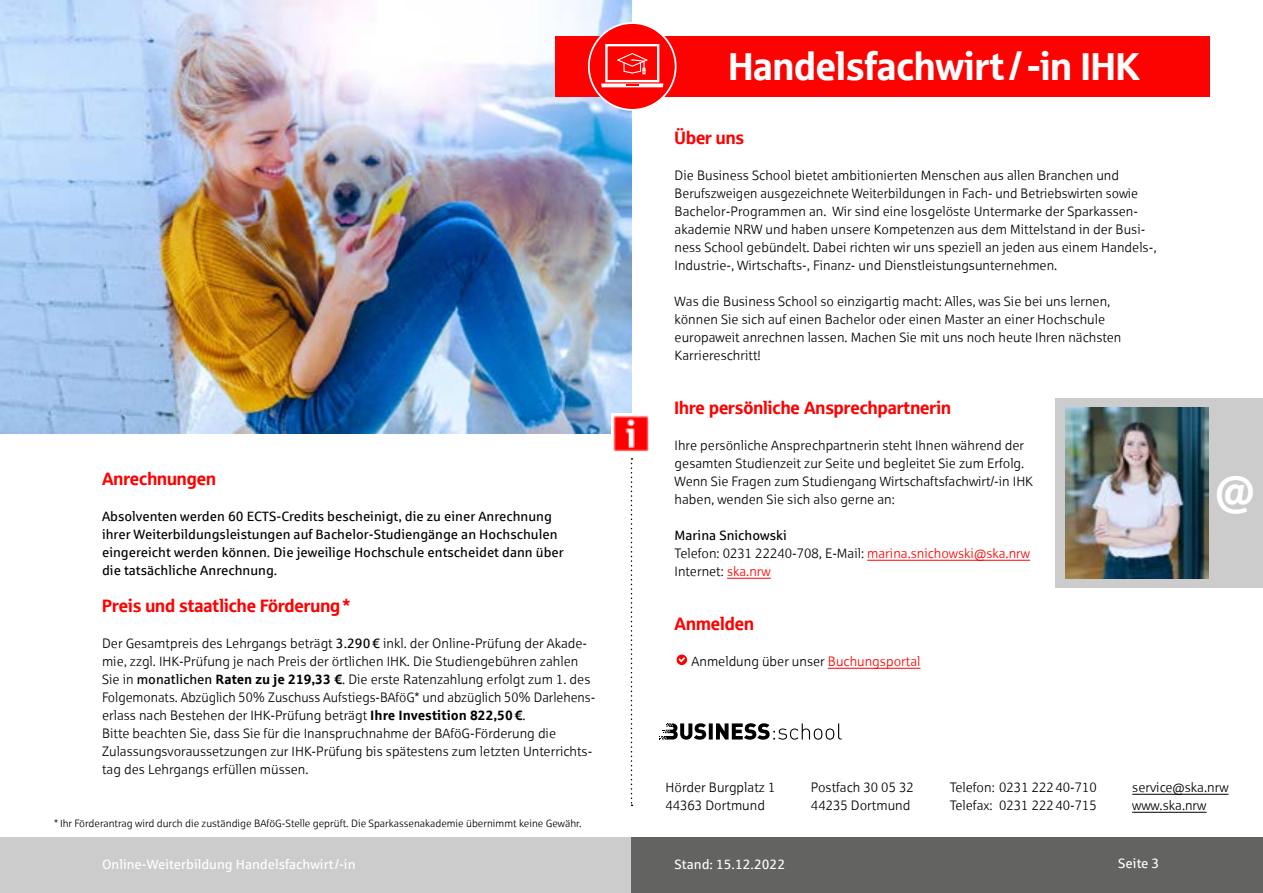
<style>
.page{position:relative;width:1263px;height:893px;background:#fff}
.page>*{position:absolute;margin:0;border:0;box-sizing:border-box;transform-origin:0 0}
.t1{font:45px "Sparkasse Head";color:#fff}
.t2{font:39px "Sparkasse Head";color:#fff}
.t3{font:18px "Sparkasse Head";color:#f00}
.t4{font:13.5px/18px "Sparkasse Lt";color:#000}
.t5{font:13.5px/18px "Sparkasse Rg";color:#000}
.t6{font:13.5px "Sparkasse Rg";color:#fff}
.t7{font:10.5px "Sparkasse Lt";color:#000}
.s1{font-family:"Sparkasse Rg"}
.s2{font-family:"Sparkasse Rg";font-weight:700}
.s3{color:#f00}
</style>
<div class="page">
<div style="left:0;top:838px;width:631px;height:55px;background:#ccc"></div>
<div style="left:1056px;top:398px;width:207px;height:189px;background:#ccc"></div>
<svg style="left:631px;top:458px;width:1px;height:348px"></svg>
<div style="left:631px;top:838px;width:632px;height:55px;background:#636362"></div>
<img style="left:0;top:0;width:631px;height:434px">
<hr style="left:867px;top:560px;width:163px;height:1px;background:#f00">
<hr style="left:727px;top:578px;width:44px;height:1px;background:#f00">
<hr style="left:828px;top:668px;width:92px;height:1px;background:#f00">
<svg style="left:676px;top:654px;width:12px;height:12px"></svg>
<div style="left:555px;top:36px;width:654px;height:61px;background:#fc0301"></div>
<div style="left:589px;top:23px;width:87px;height:87px;background:#f00;border-radius:50%"></div>
<div style="left:588px;top:22px;width:88px;height:89px;border:2px solid #fff;border-radius:50%"></div>
<div style="left:605px;top:44px;width:54px;height:38px;border:2px solid #fff"></div>
<svg style="left:616px;top:53px;width:32px;height:21px"></svg>
<svg style="left:601px;top:84px;width:62px;height:3px"></svg>
<img style="left:611px;top:414px;width:38px;height:38px">
<img style="left:1065px;top:407px;width:143px;height:171px">
<hr style="left:1132px;top:794px;width:96px;height:1px;background:#000">
<hr style="left:1132px;top:812px;width:74px;height:1px;background:#000">
<svg style="left:659px;top:723px;width:183px;height:17px"></svg>
<h3 class="t3" style="left:102px;top:467px;width:115px">Anrechnungen</h3>
<p class="t5" style="left:102px;top:506px;width:451px">Absolventen werden 60 ECTS-Credits bescheinigt, die zu einer Anrechnung</p>
<p class="t5" style="left:102px;top:524px;width:463px">ihrer Weiterbildungsleistungen auf Bachelor-Studiengänge an Hochschulen eingereicht werden können. Die jeweilige Hochschule entscheidet dann über die tatsächliche Anrechnung.</p>
<h3 class="t3" style="left:102px;top:594px;width:250px">Preis und staatliche Förderung*</h3>
<p class="t4" style="left:102px;top:634px;width:493px">Der Gesamtpreis des Lehrgangs beträgt <span class="s1">3.290€</span> inkl. der Online-Prüfung der Akade&shy;mie, zzgl. IHK-Prüfung je nach Preis der örtlichen IHK. Die Studiengebühren zahlen Sie in <span class="s1">monatlichen</span> <span class="s2">Raten zu je 219,33 €</span>. Die erste Ratenzahlung erfolgt zum 1. des Folgemonats. Abzüglich 50% Zuschuss Aufstiegs-BAföG* und abzüglich 50% Darlehens&shy;erlass nach Bestehen der IHK-Prüfung beträgt <span class="s2">Ihre Investition 822,50€</span>.<br>Bitte beachten Sie, dass Sie für die Inanspruchnahme der BAföG-Förderung die Zulassungsvoraussetzungen zur IHK-Prüfung bis spätestens zum letzten Unterrichts&shy;tag des Lehrgangs erfüllen müssen.</p>
<p class="t7" style="left:54px;top:817px;width:529px">* Ihr Förderantrag wird durch die zuständige BAföG-Stelle geprüft. Die Sparkassenakademie übernimmt keine Gewähr.</p>
<p class="t6" style="left:102px;top:856px;width:255px">Online-Weiterbildung Handelsfachwirt/-in</p>
<h2 class="t2" style="left:728px;top:41px;width:413px">Handelsfachwirt/-in IHK</h2>
<h3 class="t3" style="left:675px;top:126px;width:71px">Über uns</h3>
<p class="t4" style="left:675px;top:166px;width:483px">Die Business School bietet ambitionierten Menschen aus allen Branchen und Berufszweigen ausgezeichnete Weiterbildungen in Fach- und Betriebswirten sowie Bachelor-Programmen an. Wir sind eine losgelöste Untermarke der Sparkassen&shy;akademie NRW und haben unsere Kompetenzen aus dem Mittelstand in der Busi&shy;ness School gebündelt. Dabei richten wir uns speziell an jeden aus einem Handels-, Industrie-, Wirtschafts-, Finanz- und Dienstleistungsunternehmen.</p>
<p class="t4" style="left:675px;top:292px;width:448px">Was die Business School so einzigartig macht: Alles, was Sie bei uns lernen, können Sie sich auf einen Bachelor oder einen Master an einer Hochschule europaweit anrechnen lassen. Machen Sie mit uns noch heute Ihren nächsten Karriereschritt!</p>
<h3 class="t3" style="left:675px;top:396px;width:278px">Ihre persönliche Ansprechpartnerin</h3>
<p class="t4" style="left:675px;top:436px;width:360px">Ihre persönliche Ansprechpartnerin steht Ihnen während der gesamten Studienzeit zur Seite und begleitet Sie zum Erfolg.<br>Wenn Sie Fragen zum Studiengang Wirtschaftsfachwirt/-in IHK haben, wenden Sie sich also gerne an:</p>
<p class="t5" style="left:675px;top:526px;width:114px">Marina Snichowski</p>
<p class="t4" style="left:675px;top:544px;width:357px">Telefon: 0231 22240-708, E-Mail: <span class="s3">marina.snichowski@ska.nrw<br></span>Internet: <span class="s3">ska.nrw</span></p>
<h3 class="t3" style="left:675px;top:612px;width:81px">Anmelden</h3>
<p class="t4" style="left:692px;top:652px;width:230px">Anmeldung über unser <span class="s3">Buchungsportal</span></p>
<h1 class="t1" style="left:1215px;top:460px;width:41px">@</h1>
<p class="t4" style="left:665px;top:778px;width:111px">Hörder Burgplatz 1<br>44363 Dortmund</p>
<p class="t4" style="left:811px;top:778px;width:104px">Postfach 30 05 32<br>44235 Dortmund</p>
<p class="t4" style="left:950px;top:778px;width:149px">Telefon: 0231 22240-710<br>Telefax: 0231 22240-715</p>
<p class="t4" style="left:1132px;top:778px;width:98px">service@ska.nrw www.ska.nrw</p>
<p class="t6" style="left:675px;top:856px;width:112px">Stand: 15.12.2022</p>
<p class="t6" style="left:1118px;top:855px;width:43px">Seite 3</p>
</div>
